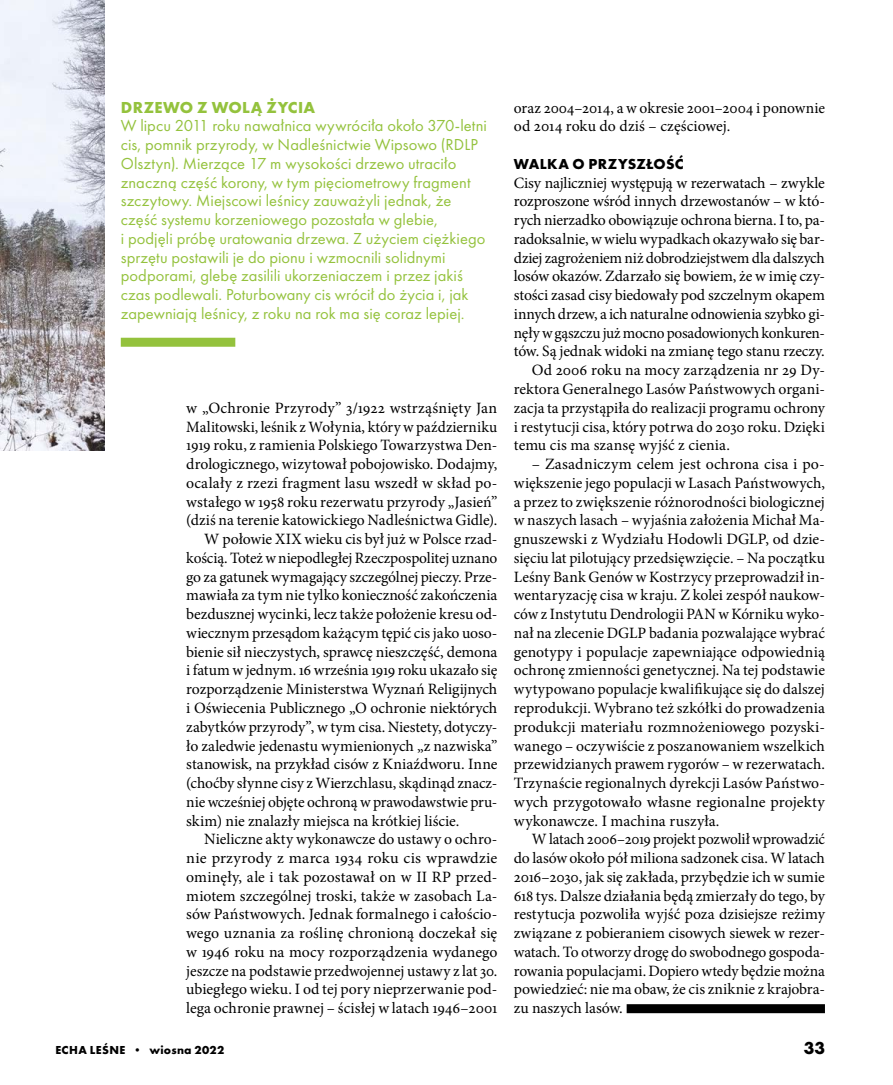
<style>
.page{position:relative;width:893px;height:1085px;background:#fff}
.page>*{position:absolute;margin:0;border:0;box-sizing:border-box;transform-origin:0 0}
.t1{font:700 18px "Futura PT";color:#000}
.t2{font:16.5px/18.8px "Futura PT";letter-spacing:.005em;color:#94c23d}
.t3{font:700 16.5px "Futura PT";letter-spacing:.02em;color:#94c23d}
.t4{font:15.75px/18.8px "Minion Pro";color:#000;text-align:justify}
.t5{font:15.75px "Minion Pro";letter-spacing:-.02em;color:#000}
.t6{font:700 15px "Futura PT";letter-spacing:.015em;color:#000}
.t7{font:700 12px "Futura PT";letter-spacing:.025em;color:#000}
</style>
<div class="page">
<img style="left:0;top:0;width:104px;height:450px">
<div style="left:121px;top:338px;width:114px;height:9px;background:#94c23d"></div>
<div style="left:627px;top:1004px;width:198px;height:9px;background:#000"></div>
<p class="t3" style="left:121px;top:96px;width:196px">DRZEWO Z WOLĄ ŻYCIA</p>
<p class="t2" style="left:121px;top:116px;width:368px">W lipcu 2011 roku nawałnica wywróciła około 370-letni cis, pomnik przyrody, w Nadleśnictwie Wipsowo (RDLP Olsztyn). Mierzące 17 m wysokości drzewo utraciło znaczną część korony, w tym pięciometrowy fragment szczytowy. Miejscowi leśnicy zauważyli jednak, że część systemu korzeniowego pozostała w glebie,<br>i podjęli próbę uratowania drzewa. Z użyciem ciężkiego sprzętu postawili je do pionu i wzmocnili solidnymi podporami, glebę zasilili ukorzeniaczem i przez jakiś czas podlewali. Poturbowany cis wrócił do życia i, jak zapewniają leśnicy, z roku na rok ma się coraz lepiej.</p>
<p class="t4" style="left:186px;top:398px;width:312px">w „Ochronie Przyrody” 3/1922 wstrząśnięty Jan</p>
<p class="t4" style="left:186px;top:417px;width:313px">Malitowski, leśnik z Wołynia, który w październiku</p>
<p class="t4" style="left:186px;top:436px;width:313px">1919 roku, z ramienia Polskiego Towarzystwa Den-</p>
<p class="t4" style="left:186px;top:454px;width:313px">drologicznego, wizytował pobojowisko. Dodajmy,</p>
<p class="t4" style="left:186px;top:473px;width:313px">ocalały z rzezi fragment lasu wszedł w skład po-</p>
<p class="t4" style="left:186px;top:492px;width:313px">wstałego w 1958 roku rezerwatu przyrody „Jasień”</p>
<p class="t4" style="left:186px;top:511px;width:313px">(dziś na terenie katowickiego Nadleśnictwa Gidle).</p>
<p class="t4" style="left:204px;top:529px;width:295px">W połowie XIX wieku cis był już w Polsce rzad-</p>
<p class="t4" style="left:186px;top:548px;width:313px">kością. Toteż w niepodległej Rzeczpospolitej uznano</p>
<p class="t4" style="left:186px;top:567px;width:313px">go za gatunek wymagający szczególnej pieczy. Prze-</p>
<p class="t4" style="left:186px;top:586px;width:313px">mawiała za tym nie tylko konieczność zakończenia</p>
<p class="t4" style="left:186px;top:604px;width:313px">bezdusznej wycinki, lecz także położenie kresu od-</p>
<p class="t4" style="left:186px;top:623px;width:313px">wiecznym przesądom każącym tępić cis jako uoso-</p>
<p class="t4" style="left:186px;top:642px;width:313px">bienie sił nieczystych, sprawcę nieszczęść, demona</p>
<p class="t4" style="left:186px;top:661px;width:313px">i fatum w jednym. 16 września 1919 roku ukazało się</p>
<p class="t4" style="left:186px;top:679px;width:313px">rozporządzenie Ministerstwa Wyznań Religijnych</p>
<p class="t4" style="left:186px;top:698px;width:313px">i Oświecenia Publicznego „O ochronie niektórych</p>
<p class="t4" style="left:186px;top:717px;width:313px">zabytków przyrody”, w tym cisa. Niestety, dotyczy-</p>
<p class="t4" style="left:186px;top:736px;width:313px">ło zaledwie jedenastu wymienionych „z nazwiska”</p>
<p class="t4" style="left:186px;top:754px;width:313px">stanowisk, na przykład cisów z Kniaźdworu. Inne</p>
<p class="t4" style="left:186px;top:773px;width:313px">(choćby słynne cisy z Wierzchlasu, skądinąd znacz-</p>
<p class="t4" style="left:186px;top:792px;width:313px">nie wcześniej objęte ochroną w prawodawstwie pru-</p>
<p class="t4" style="left:186px;top:811px;width:275px">skim) nie znalazły miejsca na krótkiej liście.</p>
<p class="t4" style="left:204px;top:829px;width:295px">Nieliczne akty wykonawcze do ustawy o ochro-</p>
<p class="t4" style="left:186px;top:848px;width:313px">nie przyrody z marca 1934 roku cis wprawdzie</p>
<p class="t4" style="left:186px;top:867px;width:313px">ominęły, ale i tak pozostawał on w II RP przed-</p>
<p class="t4" style="left:186px;top:886px;width:313px">miotem szczególnej troski, także w zasobach La-</p>
<p class="t4" style="left:186px;top:904px;width:313px">sów Państwowych. Jednak formalnego i całościo-</p>
<p class="t4" style="left:186px;top:923px;width:313px">wego uznania za roślinę chronioną doczekał się</p>
<p class="t4" style="left:186px;top:942px;width:313px">w 1946 roku na mocy rozporządzenia wydanego</p>
<p class="t4" style="left:186px;top:961px;width:313px">jeszcze na podstawie przedwojennej ustawy z lat 30.</p>
<p class="t4" style="left:186px;top:979px;width:313px">ubiegłego wieku. I od tej pory nieprzerwanie pod-</p>
<p class="t4" style="left:186px;top:998px;width:313px">lega ochronie prawnej – ścisłej w latach 1946–2001</p>
<p class="t4" style="left:514px;top:98px;width:313px">oraz 2004–2014, a w okresie 2001–2004 i ponownie od 2014 roku do dziś – częściowej.</p>
<p class="t6" style="left:514px;top:154px;width:171px">WALKA O PRZYSZŁOŚĆ</p>
<p class="t4" style="left:514px;top:173px;width:313px">Cisy najliczniej występują w rezerwatach – zwykle</p>
<p class="t4" style="left:514px;top:192px;width:313px">rozproszone wśród innych drzewostanów – w któ-</p>
<p class="t4" style="left:514px;top:211px;width:313px">rych nierzadko obowiązuje ochrona bierna. I to, pa-</p>
<p class="t4" style="left:514px;top:229px;width:313px">radoksalnie, w wielu wypadkach okazywało się bar-</p>
<p class="t4" style="left:514px;top:248px;width:312px">dziej zagrożeniem niż dobrodziejstwem dla dalszych</p>
<p class="t4" style="left:514px;top:267px;width:313px">losów okazów. Zdarzało się bowiem, że w imię czy-</p>
<p class="t4" style="left:514px;top:286px;width:313px">stości zasad cisy biedowały pod szczelnym okapem</p>
<p class="t4" style="left:514px;top:304px;width:313px">innych drzew, a ich naturalne odnowienia szybko gi-</p>
<p class="t5" style="left:514px;top:322px;width:313px">nęły w gąszczu już mocno posadowionych konkuren-</p>
<p class="t4" style="left:514px;top:342px;width:312px">tów. Są jednak widoki na zmianę tego stanu rzeczy.</p>
<p class="t4" style="left:532px;top:361px;width:295px">Od 2006 roku na mocy zarządzenia nr 29 Dy-</p>
<p class="t4" style="left:514px;top:379px;width:313px">rektora Generalnego Lasów Państwowych organi-</p>
<p class="t4" style="left:514px;top:398px;width:313px">zacja ta przystąpiła do realizacji programu ochrony</p>
<p class="t4" style="left:514px;top:417px;width:312px">i restytucji cisa, który potrwa do 2030 roku. Dzięki</p>
<p class="t4" style="left:514px;top:436px;width:218px">temu cis ma szansę wyjść z cienia.</p>
<p class="t4" style="left:514px;top:454px;width:313px;text-indent:18px">– Zasadniczym celem jest ochrona cisa i po&shy;większenie jego populacji w Lasach Państwowych, a przez to zwiększenie różnorodności biologicznej w naszych lasach – wyjaśnia założenia Michał Ma&shy;gnuszewski z Wydziału Hodowli DGLP, od dzie&shy;sięciu lat pilotujący przedsięwzięcie. – Na początku Leśny Bank Genów w Kostrzycy przeprowadził in&shy;wentaryzację cisa w kraju. Z kolei zespół naukow&shy;ców z Instytutu Dendrologii PAN w Kórniku wyko&shy;nał na zlecenie DGLP badania pozwalające wybrać genotypy i populacje zapewniające odpowiednią ochronę zmienności genetycznej. Na tej podstawie wytypowano populacje kwalifikujące się do dalszej reprodukcji. Wybrano też szkółki do prowadzenia produkcji materiału rozmnożeniowego pozyski&shy;wanego – oczywiście z poszanowaniem wszelkich przewidzianych prawem rygorów – w rezerwatach.<br>Trzynaście regionalnych dyrekcji Lasów Państwo&shy;wych przygotowało własne regionalne projekty wykonawcze. I machina ruszyła.</p>
<p class="t4" style="left:514px;top:829px;width:313px;text-indent:18px">W latach 2006–2019 projekt pozwolił wprowadzić do lasów około pół miliona sadzonek cisa. W latach 2016–2030, jak się zakłada, przybędzie ich w sumie 618 tys. Dalsze działania będą zmierzały do tego, by restytucja pozwoliła wyjść poza dzisiejsze reżimy związane z pobieraniem cisowych siewek w rezer&shy;watach. To otworzy drogę do swobodnego gospoda&shy;rowania populacjami. Dopiero wtedy będzie można powiedzieć: nie ma obaw, że cis zniknie z krajobra&shy;zu naszych lasów.</p>
<p class="t7" style="left:55px;top:1042px;width:170px">ECHA LEŚNE • wiosna 2022</p>
<p class="t1" style="left:804px;top:1035px;width:23px">33</p>
</div>
